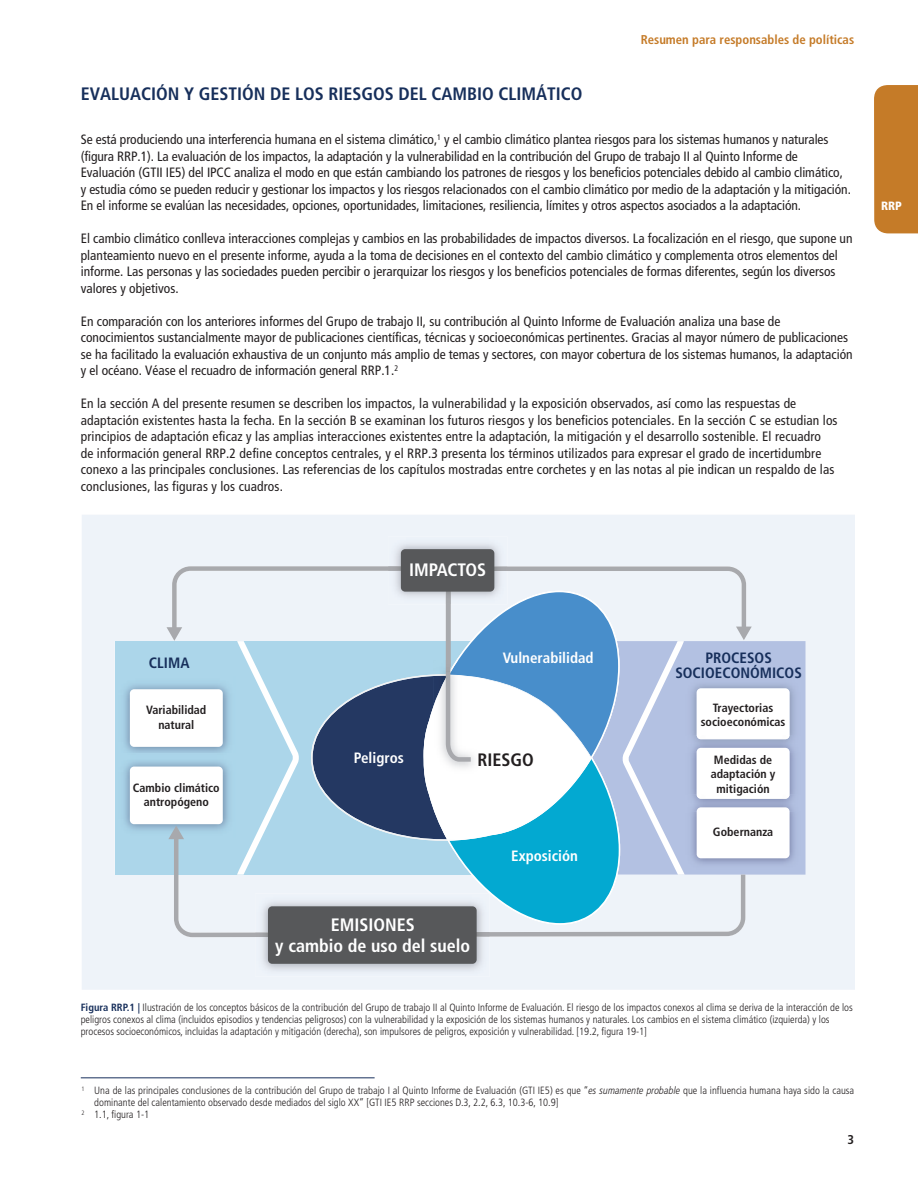
<style>
.page{position:relative;width:918px;height:1188px;background:#fff}
.page>*{position:absolute;margin:0;border:0;box-sizing:border-box;transform-origin:0 0}
.Subhead_1_1{font:700 condensed 18px "Frutiger LT Pro";color:#172f5b}
.t1{font:700 condensed 18px/21.6px "Frutiger LT Pro";color:#fff;text-align:center}
.t2{font:700 condensed 18px "Frutiger LT Pro";color:#231f20}
.t3{font:700 condensed 15px "Frutiger LT Pro";color:#fff}
.t4{font:700 condensed 15px/15px "Frutiger LT Pro";color:#172f5b;text-align:center}
.Body{font:condensed 13.5px/16.5px "Frutiger LT Pro";color:#231f20}
.Body-2{font:700 condensed 12.75px "Frutiger LT Pro";color:#c57b28}
.t5{font:700 condensed 12.75px "Frutiger LT Pro";color:#231f20}
.t6{font:700 condensed 12px/14.4px "Frutiger LT Pro";color:#231f20;text-align:center}
.Body-3{font:900 condensed 12px "Frutiger LT Pro";color:#fff}
.t7{font:300 condensed 10.5px/12px "Frutiger LT Pro";color:#231f20}
.s1{font-weight:700;color:#172f5b}
.s2{font-style:italic}
</style>
<div class="page">
<div style="left:874px;top:85px;width:44px;height:148px;background:#c57b28"></div>
<div style="left:82px;top:515px;width:772px;height:475px;background:#eef3f9"></div>
<div style="left:115px;top:641px;width:369px;height:234px;background:#acd6ea"></div>
<svg style="left:471px;top:641px;width:335px;height:234px;background:#b0bdde"></svg>
<div style="left:697px;top:688px;width:93px;height:51px;background:#fff;border-radius:4px"></div>
<img style="left:752px;top:735px;width:44px;height:17px">
<img style="left:752px;top:735px;width:38px;height:4px">
<div style="left:697px;top:748px;width:93px;height:51px;background:#fff;border-radius:4px"></div>
<img style="left:752px;top:795px;width:44px;height:17px">
<img style="left:752px;top:795px;width:38px;height:4px">
<div style="left:697px;top:807px;width:93px;height:51px;background:#fff;border-radius:4px"></div>
<div style="left:130px;top:689px;width:93px;height:58px;background:#fff;border-radius:4px"></div>
<img style="left:124px;top:761px;width:43px;height:69px">
<div style="left:130px;top:767px;width:93px;height:57px;background:#fff;border-radius:4px"></div>
<svg style="left:174px;top:875px;width:571px;height:62px;background:#bcdfeb"></svg>
<img style="left:388px;top:536px;width:119px;height:30px">
<div style="left:401px;top:549px;width:93px;height:43px;background:#57585a;border-radius:4px"></div>
<img style="left:255px;top:894px;width:235px;height:83px">
<img style="left:255px;top:932px;width:235px;height:5px">
<div style="left:268px;top:906px;width:209px;height:58px;background:#57585a;border-radius:4px"></div>
<svg style="left:167px;top:566px;width:585px;height:309px"></svg>
<hr style="left:81px;top:1077px;width:294px;height:1px;background:#172f5b">
<p class="Body-2" style="left:641px;top:32px;width:215px">Resumen para responsables de políticas</p>
<p class="Subhead_1_1" style="left:81px;top:83px;width:503px">EVALUACIÓN Y GESTIÓN DE LOS RIESGOS DEL CAMBIO CLIMÁTICO</p>
<p class="Body" style="left:81px;top:131px;width:772px">Se está produciendo una interferencia humana en el sistema climático,<sup>1</sup> y el cambio climático plantea riesgos para los sistemas humanos y naturales (figura RRP.1). La evaluación de los impactos, la adaptación y la vulnerabilidad en la contribución del Grupo de trabajo II al Quinto Informe de Evaluación (GTII IE5) del IPCC analiza el modo en que están cambiando los patrones de riesgos y los beneficios potenciales debido al cambio climático, y estudia cómo se pueden reducir y gestionar los impactos y los riesgos relacionados con el cambio climático por medio de la adaptación y la mitigación.<br>En el informe se evalúan las necesidades, opciones, oportunidades, limitaciones, resiliencia, límites y otros aspectos asociados a la adaptación.</p>
<p class="Body" style="left:81px;top:230px;width:773px">El cambio climático conlleva interacciones complejas y cambios en las probabilidades de impactos diversos. La focalización en el riesgo, que supone un planteamiento nuevo en el presente informe, ayuda a la toma de decisiones en el contexto del cambio climático y complementa otros elementos del informe. Las personas y las sociedades pueden percibir o jerarquizar los riesgos y los beneficios potenciales de formas diferentes, según los diversos valores y objetivos.</p>
<p class="Body" style="left:81px;top:313px;width:773px">En comparación con los anteriores informes del Grupo de trabajo II, su contribución al Quinto Informe de Evaluación analiza una base de conocimientos sustancialmente mayor de publicaciones científicas, técnicas y socioeconómicas pertinentes. Gracias al mayor número de publicaciones se ha facilitado la evaluación exhaustiva de un conjunto más amplio de temas y sectores, con mayor cobertura de los sistemas humanos, la adaptación y el océano. Véase el recuadro de información general RRP.1.<sup>2</sup></p>
<p class="Body" style="left:81px;top:395px;width:758px">En la sección A del presente resumen se describen los impactos, la vulnerabilidad y la exposición observados, así como las respuestas de adaptación existentes hasta la fecha. En la sección B se examinan los futuros riesgos y los beneficios potenciales. En la sección C se estudian los principios de adaptación eficaz y las amplias interacciones existentes entre la adaptación, la mitigación y el desarrollo sostenible. El recuadro<br>de información general RRP.2 define conceptos centrales, y el RRP.3 presenta los términos utilizados para expresar el grado de incertidumbre conexo a las principales conclusiones. Las referencias de los capítulos mostradas entre corchetes y en las notas al pie indican un respaldo de las conclusiones, las figuras y los cuadros.</p>
<p class="t1" style="left:409px;top:559px;width:78px">IMPACTOS</p>
<p class="Body-3" style="left:881px;top:199px;width:22px">RRP</p>
<p class="t4" style="left:149px;top:656px;width:42px">CLIMA</p>
<p class="t6" style="left:146px;top:703px;width:62px">Variabilidad natural</p>
<p class="t6" style="left:133px;top:780px;width:88px">Cambio climático antropógeno</p>
<p class="t3" style="left:503px;top:648px;width:92px">Vulnerabilidad</p>
<p class="t3" style="left:354px;top:749px;width:52px">Peligros</p>
<p class="t2" style="left:477px;top:749px;width:58px">RIESGO</p>
<p class="t1" style="left:275px;top:914px;width:196px">EMISIONES<br>y cambio de uso del suelo</p>
<p class="t3" style="left:511px;top:847px;width:68px">Exposición</p>
<p class="t4" style="left:675px;top:650px;width:128px">PROCESOS<br>SOCIOECONÓMICOS</p>
<p class="t6" style="left:701px;top:700px;width:86px">Trayectorias socioeconómicas</p>
<p class="t6" style="left:711px;top:753px;width:66px">Medidas de adaptación y mitigación</p>
<p class="t6" style="left:713px;top:824px;width:62px">Gobernanza</p>
<p class="t7" style="left:81px;top:1001px;width:773px"><span class="s1">Figura RRP.1 |</span> Ilustración de los conceptos básicos de la contribución del Grupo de trabajo II al Quinto Informe de Evaluación. El riesgo de los impactos conexos al clima se deriva de la interacción de los peligros conexos al clima (incluidos episodios y tendencias peligrosos) con la vulnerabilidad y la exposición de los sistemas humanos y naturales. Los cambios en el sistema climático (izquierda) y los procesos socioeconómicos, incluidas la adaptación y mitigación (derecha), son impulsores de peligros, exposición y vulnerabilidad. [19.2, figura 19-1]</p>
<p class="t7" style="left:94px;top:1084px;width:761px;text-indent:-13px"><sup>1</sup> Una de las principales conclusiones de la contribución del Grupo de trabajo I al Quinto Informe de Evaluación (GTI IE5) es que “<span class="s2">es sumamente probable</span> que la influencia humana haya sido la causa dominante del calentamiento observado desde mediados del siglo XX” [GTI IE5 RRP secciones D.3, 2.2, 6.3, 10.3-6, 10.9]</p>
<p class="t7" style="left:81px;top:1108px;width:69px"><sup>2</sup> 1.1, figura 1-1</p>
<p class="t5" style="left:848px;top:1132px;width:8px">3</p>
</div>
